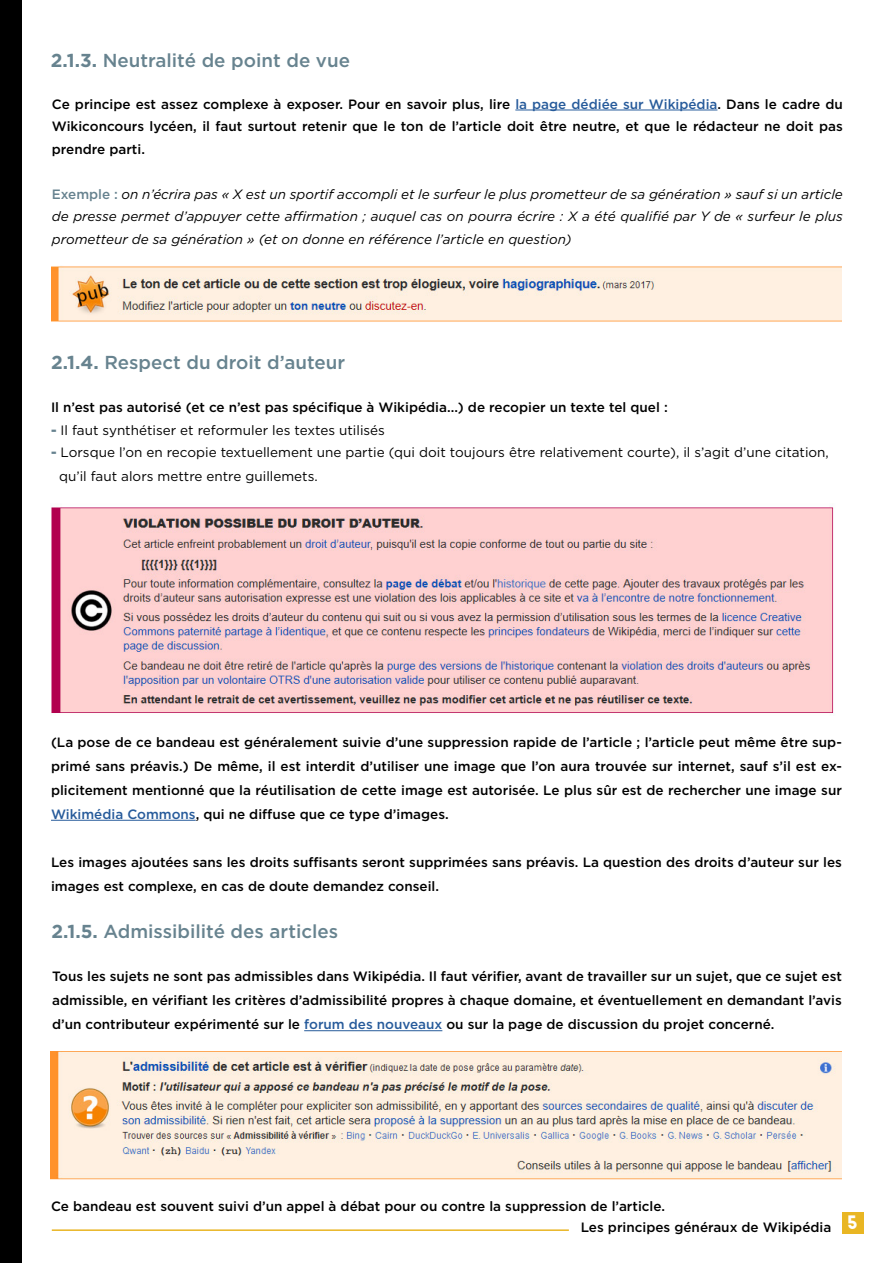
<style>
.page{position:relative;width:893px;height:1263px;background:#fff}
.page>*{position:absolute;margin:0;border:0;box-sizing:border-box;transform-origin:0 0}
.t1{font:500 18.75px "Gotham";color:#67838f}
.t2{font:500 13.5px/24px "Gotham";color:#000;text-align:justify}
.t3{font:italic 13.5px/22.5px "Gotham";color:#000;text-align:justify}
.t4{font:13.5px/24px "Gotham";color:#000}
.s1{font-weight:700}
.s2{color:#275b9b}
.s3{font-weight:500;font-style:normal;color:#66828f}
.s4{font-weight:900;color:#66828f}
</style>
<div class="page">
<div style="left:842px;top:1212px;width:21px;height:21px;background:#e9b623"></div>
<hr style="left:515px;top:110px;width:202px;height:1px;background:#275b9b">
<img style="left:51px;top:266px;width:791px;height:56px">
<img style="left:51px;top:507px;width:783px;height:207px">
<hr style="left:51px;top:820px;width:145px;height:1px;background:#275b9b">
<hr style="left:304px;top:1030px;width:138px;height:1px;background:#275b9b">
<img style="left:51px;top:1051px;width:791px;height:128px">
<div style="left:0;top:0;width:21px;height:1263px;background:#000"></div>
<hr style="left:52px;top:1229px;width:517px;height:2px;background:#e9b523">
<h1 class="t1" style="left:51px;top:48px;width:301px"><span class="s1">2.1.3.</span> Neutralité de point de vue</h1>
<p class="t2" style="left:52px;top:92px;width:792px;line-height:22.5px">Ce principe est assez complexe à exposer. Pour en savoir plus, lire <span class="s2">la page dédiée sur Wikipédia</span>. Dans le cadre du Wikiconcours lycéen, il faut surtout retenir que le ton de l’article doit être neutre, et que le rédacteur ne doit pas prendre parti.</p>
<p class="t3" style="left:52px;top:182px;width:792px"><span class="s3">Exemple :</span> on n’écrira pas « X est un sportif accompli et le surfeur le plus prometteur de sa génération » sauf si un article de presse permet d’appuyer cette affirmation ; auquel cas on pourra écrire : X a été qualifié par Y de « surfeur le plus prometteur de sa génération » (et on donne en référence l’article en question)</p>
<h1 class="t1" style="left:51px;top:350px;width:296px"><span class="s1">2.1.4.</span> Respect du droit d’auteur</h1>
<p class="t2" style="left:51px;top:395px;width:618px">Il n’est pas autorisé (et ce n’est pas spécifique à Wikipédia...) de recopier un texte tel quel :</p>
<p class="t4" style="left:51px;top:418px;width:335px"><span class="s4">-</span> Il faut synthétiser et reformuler les textes utilisés</p>
<p class="t4" style="left:59px;top:440px;width:771px;text-indent:-8px"><span class="s4">-</span> Lorsque l’on en recopie textuellement une partie (qui doit toujours être relativement courte), il s’agit d’une citation, qu’il faut alors mettre entre guillemets.</p>
<p class="t2" style="left:51px;top:730px;width:792px">(La pose de ce bandeau est généralement suivie d’une suppression rapide de l’article ; l’article peut même être sup&shy;primé sans préavis.) De même, il est interdit d’utiliser une image que l’on aura trouvée sur internet, sauf s’il est ex&shy;plicitement mentionné que la réutilisation de cette image est autorisée. Le plus sûr est de rechercher une image sur <span class="s2">Wikimédia Commons</span>, qui ne diffuse que ce type d’images.</p>
<p class="t2" style="left:51px;top:850px;width:792px">Les images ajoutées sans les droits suffisants seront supprimées sans préavis. La question des droits d’auteur sur les images est complexe, en cas de doute demandez conseil.</p>
<h1 class="t1" style="left:51px;top:919px;width:288px"><span class="s1">2.1.5.</span> Admissibilité des articles</h1>
<p class="t2" style="left:52px;top:964px;width:791px">Tous les sujets ne sont pas admissibles dans Wikipédia. Il faut vérifier, avant de travailler sur un sujet, que ce sujet est admissible, en vérifiant les critères d’admissibilité propres à chaque domaine, et éventuellement en demandant l’avis d’un contributeur expérimenté sur le <span class="s2">forum des nouveaux</span> ou sur la page de discussion du projet concerné.</p>
<p class="t2" style="left:51px;top:1194px;width:616px">Ce bandeau est souvent suivi d’un appel à débat pour ou contre la suppression de l’article.</p>
<p class="t2" style="left:581px;top:1215px;width:278px">Les principes généraux de Wikipédia <sup>5</sup></p>
</div>
